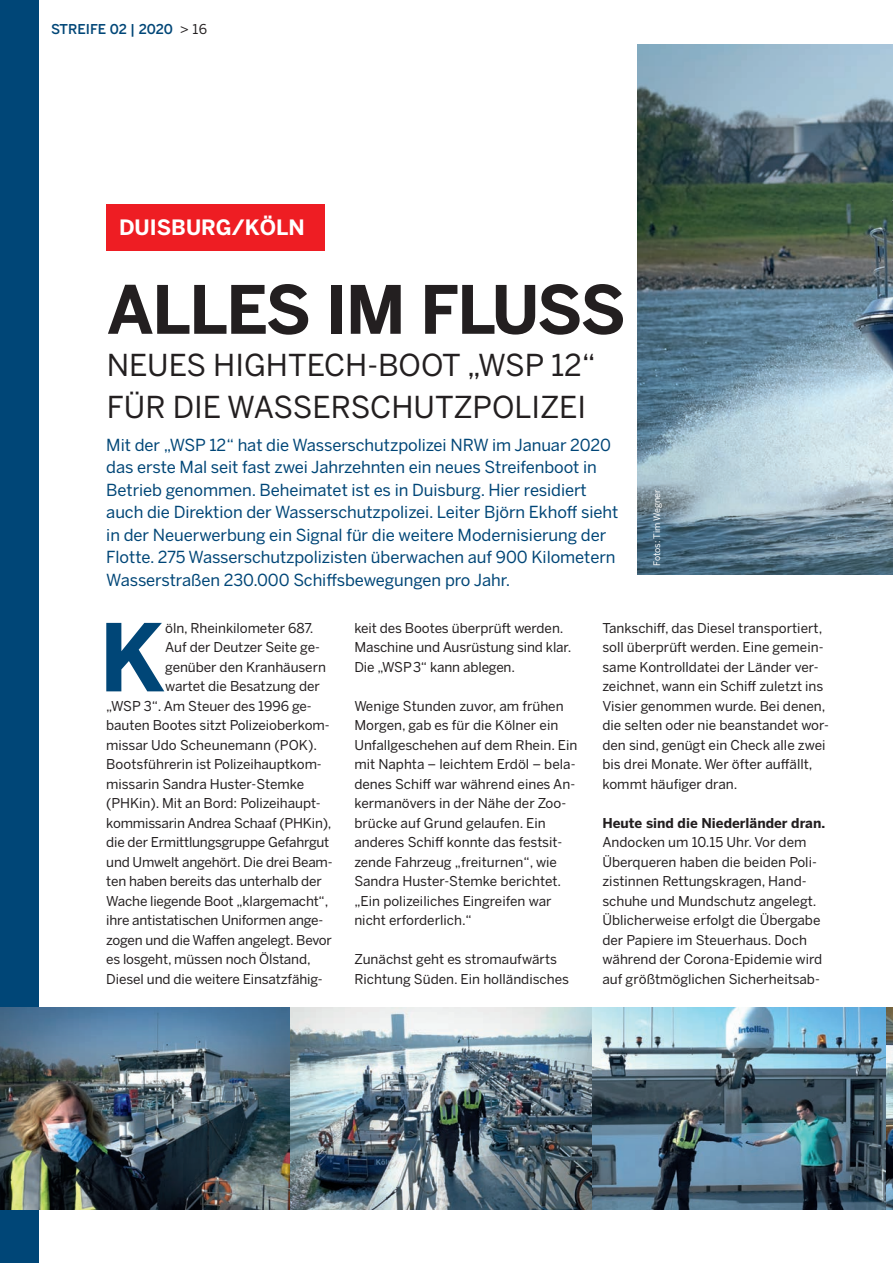
<style>
.page{position:relative;width:893px;height:1263px;background:#fff}
.page>*{position:absolute;margin:0;border:0;box-sizing:border-box;transform-origin:0 0}
.t1{font:700 92.55px "Benton Sans";color:#004677}
.t2{font:700 66px "Benton Sans";letter-spacing:-.025em;color:#231f20}
.t3{font:30px/42px "Benton Sans";color:#231f20}
.t4{font:700 21px "Benton Sans";color:#fff}
.t5{font:16.5px/22.5px "Benton Sans";letter-spacing:-.005em;color:#004677}
.t6{font:13.5px/19.5px "Benton Sans";letter-spacing:-.005em;color:#231f20}
.t7{font:700 13.5px "Benton Sans";color:#231f20}
.t8{font:500 13.5px "Benton Sans";letter-spacing:-.005em;color:#004677}
.t9{font:9px "Benton Sans";color:#fff}
.s1{font-weight:400;color:#231f20}
</style>
<div class="page">
<div style="left:0;top:0;width:38px;height:1263px;background:#004677"></div>
<img style="left:638px;top:45px;width:255px;height:529px">
<div style="left:106px;top:204px;width:219px;height:47px;background:#ee1d23"></div>
<img style="left:0;top:1008px;width:893px;height:201px">
<p class="t8" style="left:51px;top:21px;width:158px">STREIFE 02 | 2020 <span class="s1">&gt; 16</span></p>
<h3 class="t4" style="left:119px;top:215px;width:187px">DUISBURG/KÖLN</h3>
<h2 class="t2" style="left:107px;top:270px;width:521px">ALLES IM FLUSS</h2>
<h3 class="t3" style="left:107px;top:343px;width:491px">NEUES HIGHTECH-BOOT „WSP 12“<br>FÜR DIE WASSERSCHUTZPOLIZEI</h3>
<p class="t5" style="left:106px;top:433px;width:514px">Mit der „WSP 12“ hat die Wasserschutzpolizei NRW im Januar 2020 das erste Mal seit fast zwei Jahrzehnten ein neues Streifenboot in Betrieb genommen. Beheimatet ist es in Duisburg. Hier residiert auch die Direktion der Wasserschutzpolizei. Leiter Björn Ekhoff sieht in der Neuerwerbung ein Signal für die weitere Modernisierung der Flotte. 275 Wasserschutzpolizisten überwachen auf 900 Kilometern Wasserstraßen 230.000 Schiffsbewegungen pro Jahr.</p>
<p class="t9" style="left:652px;top:566px;width:78px;rotate:-90deg">Fotos: Tim Wegner</p>
<h1 class="t1" style="left:99px;top:602px;width:68px">K</h1>
<p class="t6" style="left:165px;top:618px;width:150px">öln, Rheinkilometer 687.</p>
<p class="t6" style="left:165px;top:637px;width:156px">Auf der Deutzer Seite ge-</p>
<p class="t6" style="left:165px;top:657px;width:162px">genüber den Kranhäusern</p>
<p class="t6" style="left:165px;top:676px;width:156px">wartet die Besatzung der</p>
<p class="t6" style="left:106px;top:696px;width:207px">„WSP 3“. Am Steuer des 1996 ge-</p>
<p class="t6" style="left:106px;top:715px;width:225px">bauten Bootes sitzt Polizeioberkom-</p>
<p class="t6" style="left:106px;top:735px;width:212px">missar Udo Scheunemann (POK).</p>
<p class="t6" style="left:106px;top:754px;width:217px">Bootsführerin ist Polizeihauptkom-</p>
<p class="t6" style="left:106px;top:774px;width:199px">missarin Sandra Huster-Stemke</p>
<p class="t6" style="left:106px;top:793px;width:216px">(PHKin). Mit an Bord: Polizeihaupt-</p>
<p class="t6" style="left:106px;top:813px;width:227px">kommissarin Andrea Schaaf (PHKin),</p>
<p class="t6" style="left:106px;top:832px;width:225px">die der Ermittlungsgruppe Gefahrgut</p>
<p class="t6" style="left:106px;top:852px;width:228px">und Umwelt angehört. Die drei Beam-</p>
<p class="t6" style="left:106px;top:871px;width:217px">ten haben bereits das unterhalb der</p>
<p class="t6" style="left:106px;top:891px;width:224px">Wache liegende Boot „klargemacht“,</p>
<p class="t6" style="left:106px;top:910px;width:218px">ihre antistatischen Uniformen ange-</p>
<p class="t6" style="left:106px;top:930px;width:227px">zogen und die Waffen angelegt. Bevor</p>
<p class="t6" style="left:106px;top:949px;width:206px">es losgeht, müssen noch Ölstand,</p>
<p class="t6" style="left:106px;top:969px;width:218px">Diesel und die weitere Einsatzfähig-</p>
<p class="t6" style="left:354px;top:618px;width:219px">keit des Bootes überprüft werden.<br>Maschine und Ausrüstung sind klar.<br>Die „WSP3“ kann ablegen.</p>
<p class="t6" style="left:354px;top:696px;width:224px">Wenige Stunden zuvor, am frühen<br>Morgen, gab es für die Kölner ein<br>Unfallgeschehen auf dem Rhein. Ein mit Naphta – leichtem Erdöl – bela&shy;denes Schiff war während eines An&shy;kermanövers in der Nähe der Zoo&shy;brücke auf Grund gelaufen. Ein anderes Schiff konnte das festsit&shy;zende Fahrzeug „freiturnen“, wie<br>Sandra Huster-Stemke berichtet. „Ein polizeiliches Eingreifen war nicht erforderlich.“</p>
<p class="t6" style="left:354px;top:949px;width:216px">Zunächst geht es stromaufwärts<br>Richtung Süden. Ein holländisches</p>
<p class="t6" style="left:602px;top:618px;width:228px">Tankschiff, das Diesel transportiert, soll überprüft werden. Eine gemein&shy;same Kontrolldatei der Länder ver&shy;zeichnet, wann ein Schiff zuletzt ins Visier genommen wurde. Bei denen, die selten oder nie beanstandet wor&shy;den sind, genügt ein Check alle zwei bis drei Monate. Wer öfter auffällt, kommt häufiger dran.</p>
<p class="t7" style="left:602px;top:815px;width:224px">Heute sind die Niederländer dran.</p>
<p class="t6" style="left:602px;top:832px;width:221px">Andocken um 10.15 Uhr. Vor dem Überqueren haben die beiden Poli&shy;zistinnen Rettungskragen, Hand&shy;schuhe und Mundschutz angelegt.<br>Üblicherweise erfolgt die Übergabe der Papiere im Steuerhaus. Doch während der Corona-Epidemie wird auf größtmöglichen Sicherheitsab-</p>
</div>
